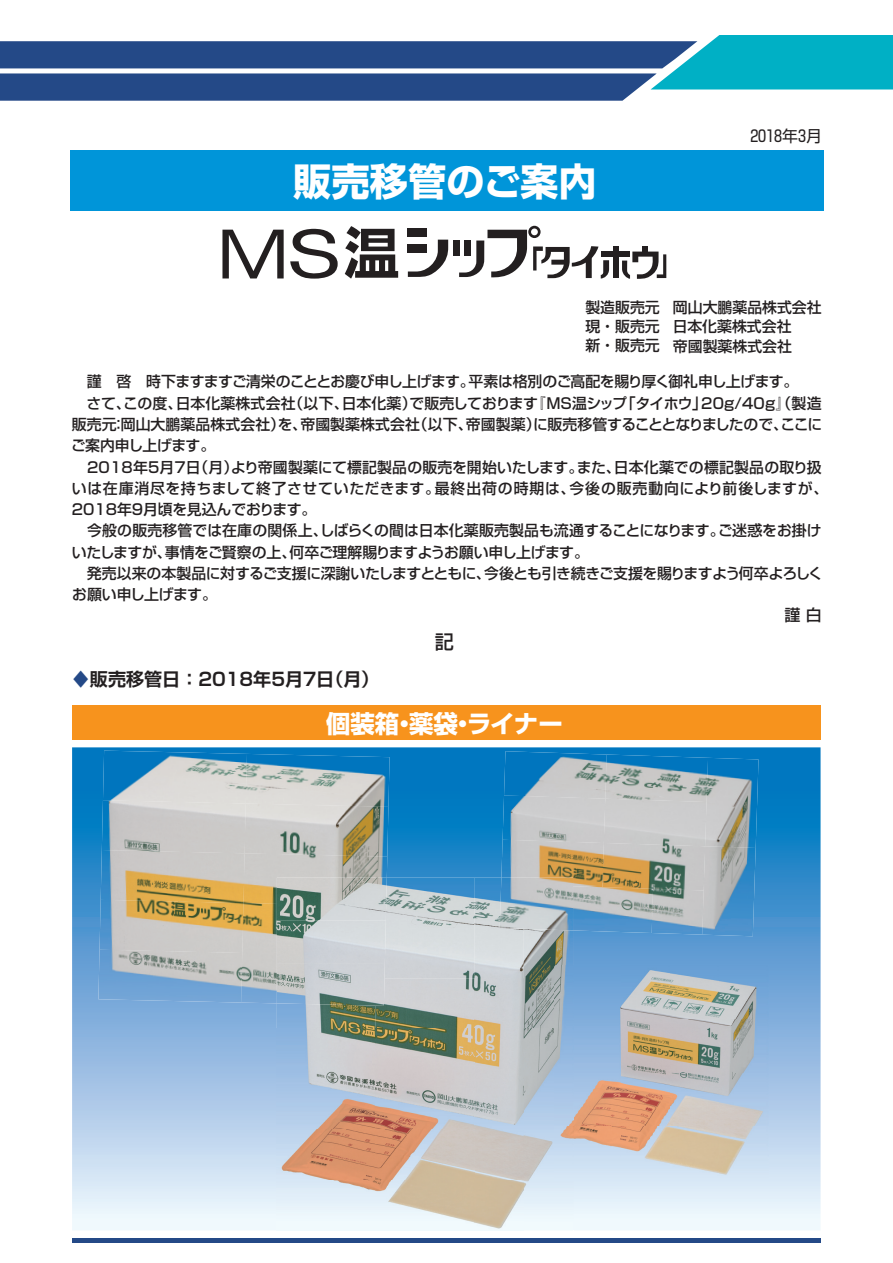
<style>
.page{position:relative;width:893px;height:1263px;background:#fff}
.page>*{position:absolute;margin:0;border:0;box-sizing:border-box;transform-origin:0 0}
.t1{font:700 38.25px "Shin Go Pro";color:#fff}
.t2{font:700 24.45px "Shin Go Pro";color:#fff}
.t3{font:500 19.2px "Shin Go Pro";color:#231f20}
.t4{font:700 18px "Shin Go Pro De";color:#231f20}
.t5{font:15.9px "Shin Go Pro";color:#231f20}
.t6{font:500 15.9px "Shin Go Pro";color:#231f20}
.t7{font:500 14.85px/21.3px "Shin Go Pro";color:#231f20}
.s1{color:#244987}
</style>
<div class="page">
<svg style="left:0;top:35px;width:893px;height:66px"></svg>
<svg style="left:72px;top:747px;width:748px;height:483px;background:#7fb5de"></svg>
<div style="left:72px;top:705px;width:748px;height:35px;background:#f7931d"></div>
<div style="left:70px;top:150px;width:753px;height:61px;background:#0095d9"></div>
<hr style="left:72px;top:1238px;width:748px;height:4px;background:#244987">
<svg style="left:222px;top:230px;width:62px;height:48px"></svg>
<svg style="left:290px;top:229px;width:48px;height:50px"></svg>
<svg style="left:345px;top:226px;width:53px;height:53px"></svg>
<div style="left:408px;top:229px;width:19px;height:8px;background:#231f20"></div>
<svg style="left:408px;top:240px;width:40px;height:37px"></svg>
<div style="left:453px;top:240px;width:7px;height:16px;background:#231f20"></div>
<div style="left:601px;top:251px;width:29px;height:5px;background:#231f20"></div>
<div style="left:613px;top:246px;width:6px;height:32px;background:#231f20"></div>
<svg style="left:459px;top:226px;width:150px;height:52px"></svg>
<div style="left:643px;top:246px;width:5px;height:8px;background:#231f20"></div>
<svg style="left:622px;top:252px;width:44px;height:27px"></svg>
<img style="left:103px;top:751px;width:144px;height:49px">
<img style="left:246px;top:754px;width:144px;height:53px">
<img style="left:102px;top:800px;width:144px;height:50px">
<img style="left:245px;top:803px;width:143px;height:54px">
<img style="left:101px;top:850px;width:144px;height:50px">
<img style="left:243px;top:853px;width:144px;height:50px">
<img style="left:100px;top:900px;width:144px;height:49px">
<img style="left:241px;top:903px;width:36px;height:100px">
<img style="left:98px;top:949px;width:144px;height:53px">
<img style="left:504px;top:751px;width:103px;height:44px">
<img style="left:605px;top:754px;width:103px;height:45px">
<img style="left:705px;top:758px;width:53px;height:90px">
<img style="left:503px;top:795px;width:102px;height:45px">
<div style="left:604px;top:799px;width:103px;height:47px;background:#cdcdcd"></div>
<img style="left:501px;top:840px;width:103px;height:46px">
<img style="left:602px;top:843px;width:103px;height:46px">
<img style="left:702px;top:846px;width:54px;height:90px">
<img style="left:573px;top:886px;width:80px;height:47px">
<img style="left:651px;top:889px;width:53px;height:46px">
<img style="left:554px;top:965px;width:214px;height:216px">
<img style="left:387px;top:878px;width:87px;height:50px">
<img style="left:474px;top:878px;width:50px;height:352px">
<img style="left:385px;top:928px;width:89px;height:50px">
<img style="left:524px;top:930px;width:49px;height:99px">
<img style="left:277px;top:1006px;width:98px;height:224px">
<img style="left:375px;top:978px;width:99px;height:252px">
<img style="left:524px;top:1029px;width:30px;height:101px">
<img style="left:524px;top:1130px;width:49px;height:100px">
<img style="left:277px;top:878px;width:110px;height:85px">
<img style="left:277px;top:963px;width:108px;height:43px">
<img style="left:500px;top:878px;width:73px;height:52px">
<h1 class="t1" style="left:293px;top:151px;width:305px">販売移管のご案内</h1>
<p class="t5" style="left:750px;top:123px;width:73px">2018年3月</p>
<p class="t7" style="left:585px;top:296px;width:76px;line-height:19.2px">製造販売元現・販売元</p>
<p class="t7" style="left:585px;top:333px;width:76px">新・販売元</p>
<p class="t7" style="left:673px;top:296px;width:165px;line-height:19.2px">岡山大鵬薬品株式会社日本化薬株式会社　　　帝國製薬株式会社</p>
<p class="t7" style="left:683px;top:314px;width:46px">　　　</p>
<p class="t7" style="left:71px;top:369px;width:759px">　謹　啓　時下ますますご清栄のこととお慶び申し上げます。平素は格別のご高配を賜り厚く御礼申し上げます。<br>　さて、この度、日本化薬株式会社（以下、日本化薬）で販売しております『ＭＳ温シップ「タイホウ」20g/40g』（製造販売元：岡山大鵬薬品株式会社）を、帝國製薬株式会社（以下、帝國製薬）に販売移管することとなりましたので、ここにご案内申し上げます。<br>　2018年5月7日（月）より帝國製薬にて標記製品の販売を開始いたします。また、日本化薬での標記製品の取り扱いは在庫消尽を持ちまして終了させていただきます。最終出荷の時期は、今後の販売動向により前後しますが、2018年9月頃を見込んでおります。<br>　今般の販売移管では在庫の関係上、しばらくの間は日本化薬販売製品も流通することになります。ご迷惑をお掛けいたしますが、事情をご賢察の上、何卒ご理解賜りますようお願い申し上げます。<br>　発売以来の本製品に対するご支援に深謝いたしますとともに、今後とも引き続きご支援を賜りますよう何卒よろしくお願い申し上げます。</p>
<p class="t6" style="left:784px;top:602px;width:39px">謹 白</p>
<p class="t3" style="left:435px;top:625px;width:21px">記</p>
<p class="t4" style="left:72px;top:664px;width:309px"><span class="s1">♦</span>販売移管日：2018年5月7日（月）</p>
<h2 class="t2" style="left:326px;top:704px;width:238px">個装箱・薬袋・ライナー</h2>
</div>
